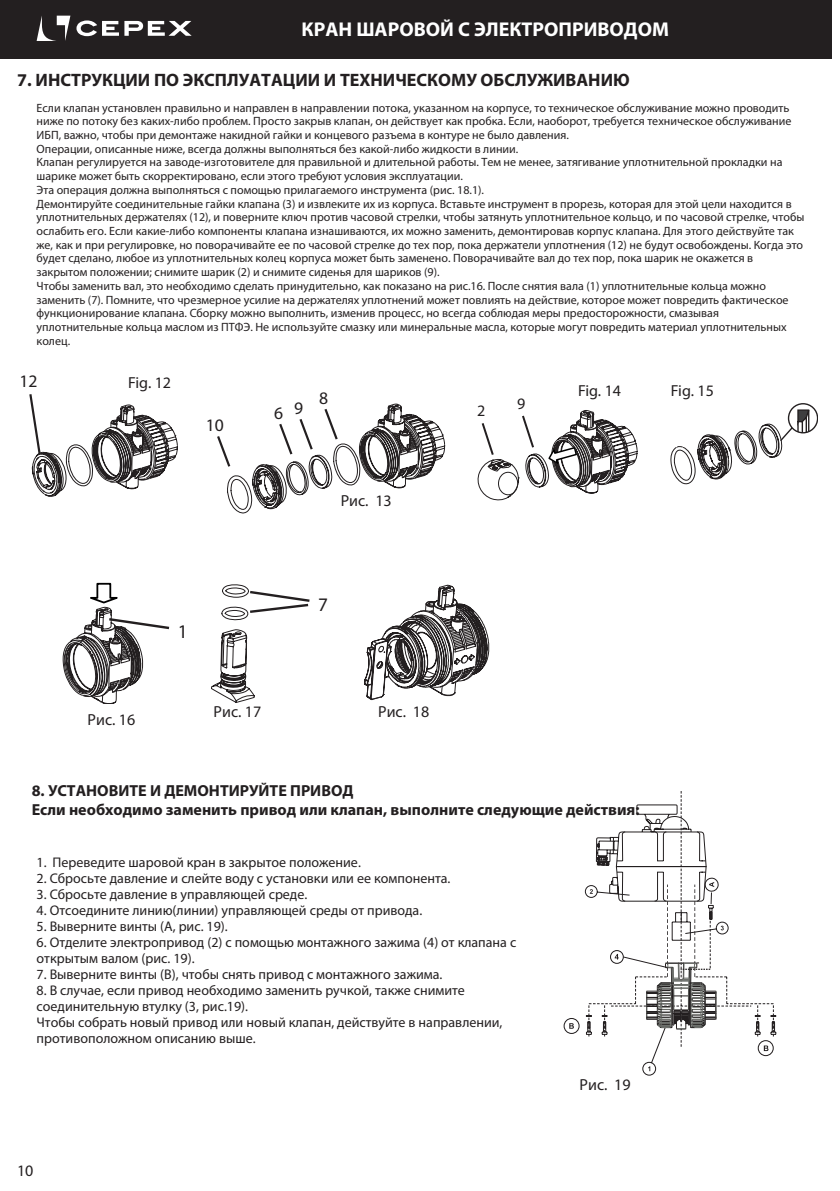
<style>
.page{position:relative;width:840px;height:1191px;background:#fff}
.page>*{position:absolute;margin:0;border:0;box-sizing:border-box;transform-origin:0 0}
.t1{font:700 20px "Myriad Pro";color:#fff}
.t2{font:19.4px "Myriad Pro";color:#231f20}
.t3{font:19.2px "Myriad Pro";color:#231f20}
.t4{font:700 18px "Myriad Pro";color:#231f20}
.t5{font:17.6px "Myriad Pro";color:#231f20}
.t6{font:700 16px/18.4px "Myriad Pro";color:#231f20}
.t7{font:16px "Myriad Pro";color:#231f20}
.t8{font:14px/16.2px "Myriad Pro";color:#231f20}
.t9{font:12px/13.8px "Myriad Pro";color:#231f20}
</style>
<div class="page">
<div style="left:0;top:0;width:831px;height:59px;background:#231f20"></div>
<svg style="left:37px;top:16px;width:33px;height:25px"></svg>
<svg style="left:76px;top:20px;width:115px;height:16px"></svg>
<svg style="left:29px;top:394px;width:417px;height:119px"></svg>
<svg style="left:670px;top:403px;width:147px;height:81px"></svg>
<svg style="left:477px;top:410px;width:161px;height:91px"></svg>
<svg style="left:63px;top:582px;width:107px;height:122px"></svg>
<svg style="left:211px;top:584px;width:99px;height:118px"></svg>
<svg style="left:364px;top:585px;width:125px;height:115px"></svg>
<svg style="left:563px;top:791px;width:213px;height:285px"></svg>
<h1 class="t1" style="left:301px;top:17px;width:368px">КРАН ШАРОВОЙ С ЭЛЕКТРОПРИВОДОМ</h1>
<h3 class="t4" style="left:17px;top:68px;width:613px">7. ИНСТРУКЦИИ ПО ЭКСПЛУАТАЦИИ И ТЕХНИЧЕСКОМУ ОБСЛУЖИВАНИЮ</h3>
<p class="t9" style="left:37px;top:100px;width:768px">Если клапан установлен правильно и направлен в направлении потока, указанном на корпусе, то техническое обслуживание можно проводить ниже по потоку без каких-либо проблем. Просто закрыв клапан, он действует как пробка. Если, наоборот, требуется техническое обслуживание ИБП, важно, чтобы при демонтаже накидной гайки и концевого разъема в контуре не было давления.<br>Операции, описанные ниже, всегда должны выполняться без какой-либо жидкости в линии.<br>Клапан регулируется на заводе-изготовителе для правильной и длительной работы. Тем не менее, затягивание уплотнительной прокладки на шарике может быть скорректировано, если этого требуют условия эксплуатации.<br>Эта операция должна выполняться с помощью прилагаемого инструмента (рис. 18.1).<br>Демонтируйте соединительные гайки клапана (3) и извлеките их из корпуса. Вставьте инструмент в прорезь, которая для этой цели находится в уплотнительных держателях (12), и поверните ключ против часовой стрелки, чтобы затянуть уплотнительное кольцо, и по часовой стрелке, чтобы ослабить его. Если какие-либо компоненты клапана изнашиваются, их можно заменить, демонтировав корпус клапана. Для этого действуйте так же, как и при регулировке, но поворачивайте ее по часовой стрелке до тех пор, пока держатели уплотнения (12) не будут освобождены. Когда это будет сделано, любое из уплотнительных колец корпуса может быть заменено. Поворачивайте вал до тех пор, пока шарик не окажется в закрытом положении; снимите шарик (2) и снимите сиденья для шариков (9).<br>Чтобы заменить вал, это необходимо сделать принудительно, как показано на рис.16. После снятия вала (1) уплотнительные кольца можно заменить (7). Помните, что чрезмерное усилие на держателях уплотнений может повлиять на действие, которое может повредить фактическое функционирование клапана. Сборку можно выполнить, изменив процесс, но всегда соблюдая меры предосторожности, смазывая уплотнительные кольца маслом из ПТФЭ. Не используйте смазку или минеральные масла, которые могут повредить материал уплотнительных колец.</p>
<h3 class="t7" style="left:128px;top:372px;width:44px">Fig. 12</h3>
<h3 class="t5" style="left:19px;top:370px;width:20px">12</h3>
<h3 class="t7" style="left:670px;top:381px;width:44px">Fig. 15</h3>
<h3 class="t7" style="left:577px;top:381px;width:44px">Fig. 14</h3>
<h3 class="t5" style="left:319px;top:387px;width:11px">8</h3>
<h3 class="t7" style="left:517px;top:394px;width:10px">9</h3>
<h3 class="t5" style="left:274px;top:400px;width:31px">6 9</h3>
<h3 class="t7" style="left:476px;top:401px;width:10px">2</h3>
<h3 class="t5" style="left:205px;top:415px;width:20px">10</h3>
<h3 class="t7" style="left:88px;top:709px;width:49px">Рис. 16</h3>
<h3 class="t7" style="left:340px;top:491px;width:53px">Рис. 13</h3>
<h2 class="t2" style="left:178px;top:619px;width:11px">1</h2>
<h3 class="t3" style="left:318px;top:592px;width:11px">7</h3>
<h3 class="t7" style="left:213px;top:701px;width:49px">Рис. 17</h3>
<h3 class="t7" style="left:378px;top:701px;width:53px">Рис. 18</h3>
<h3 class="t6" style="left:32px;top:781px;width:609px">8. УСТАНОВИТЕ И ДЕМОНТИРУЙТЕ ПРИВОД<br>Если необходимо заменить привод или клапан, выполните следующие действия:</h3>
<p class="t8" style="left:37px;top:853px;width:325px">1. Переведите шаровой кран в закрытое положение.</p>
<p class="t8" style="left:37px;top:869px;width:415px">2. Сбросьте давление и слейте воду с установки или ее компонента.</p>
<p class="t8" style="left:37px;top:885px;width:272px">3. Сбросьте давление в управляющей среде.</p>
<p class="t8" style="left:37px;top:901px;width:387px">4. Отсоедините линию(линии) управляющей среды от привода.</p>
<p class="t8" style="left:37px;top:917px;width:193px">5. Выверните винты (А, рис. 19).</p>
<p class="t8" style="left:37px;top:934px;width:481px">6. Отделите электропривод (2) с помощью монтажного зажима (4) от клапана с открытым валом (рис. 19).</p>
<p class="t8" style="left:37px;top:965px;width:407px">7. Выверните винты (B), чтобы снять привод с монтажного зажима.</p>
<p class="t8" style="left:37px;top:981px;width:467px">8. В случае, если привод необходимо заменить ручкой, также снимите соединительную втулку (3, рис.19).<br>Чтобы собрать новый привод или новый клапан, действуйте в направлении, противоположном описанию выше.</p>
<h3 class="t7" style="left:17px;top:1160px;width:18px">10</h3>
<h3 class="t7" style="left:579px;top:1074px;width:53px">Рис. 19</h3>
</div>
